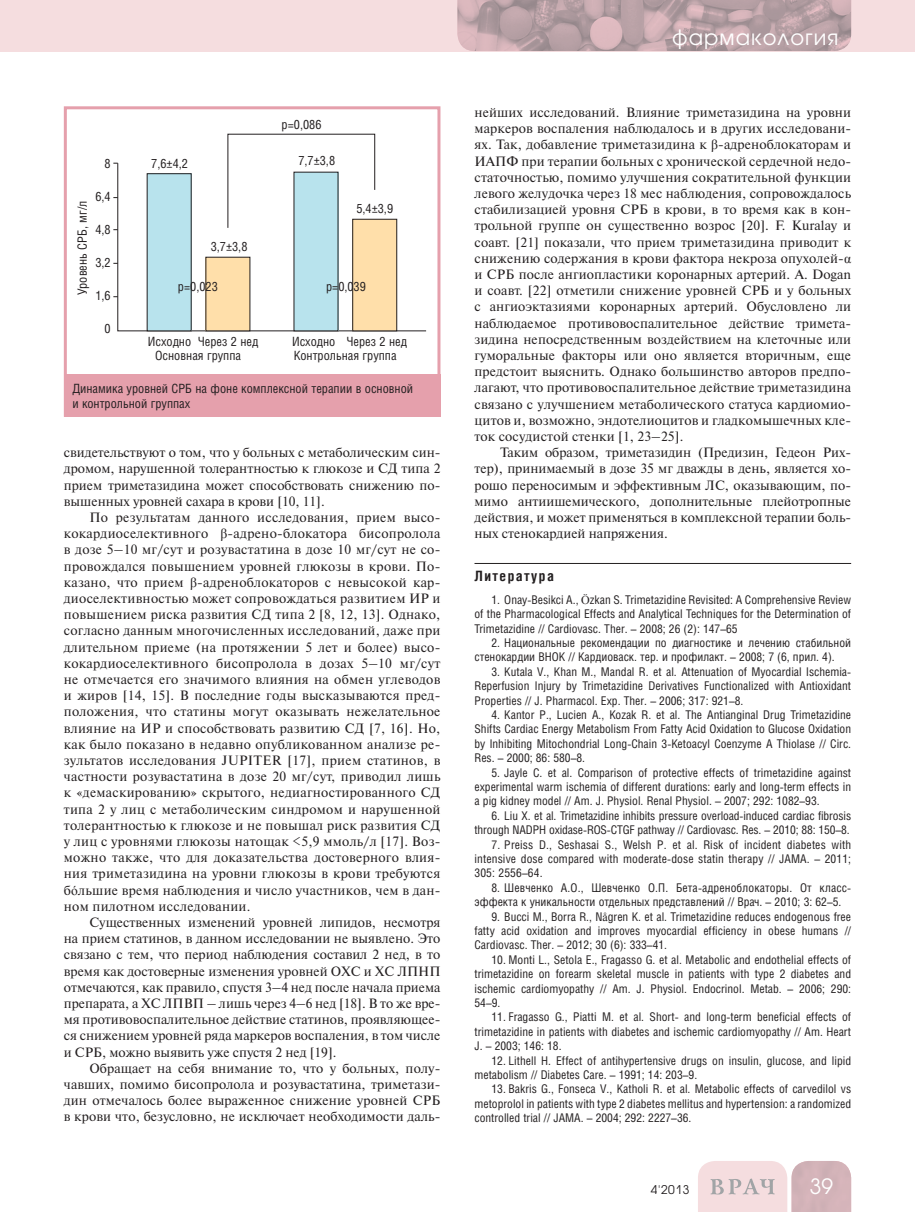
<style>
.page{position:relative;width:915px;height:1212px;background:#fff}
.page>*{position:absolute;margin:0;border:0;box-sizing:border-box;transform-origin:0 0}
.t1{font:21px "Avant Garde Gothic C";letter-spacing:.05em;color:#fff}
.t2{font:700 14.25px "Helios Cond";letter-spacing:.1em;color:#231f20}
.t3{font:13.5px/16.2px "Newton C";color:#231f20;text-align:justify}
.t4{font:12.75px/15.3px "Helios Cond";color:#231f20}
.t5{font:12px/14.4px "Helios Cond";color:#231f20;text-align:justify}
.t6{font:12px "Avant Garde Gothic C";color:#231f20}
.s1{font-family:"Times New Roman"}
</style>
<div class="page">
<div style="left:0;top:0;width:914px;height:51px;background:#f5dddf"></div>
<svg style="left:698px;top:1161px;width:152px;height:51px;background:#e4cccf"></svg>
<img style="left:457px;top:0;width:393px;height:51px">
<hr style="left:474px;top:563px;width:376px;height:1px;background:#231f20">
<svg style="left:117px;top:163px;width:309px;height:168px"></svg>
<div style="left:147px;top:174px;width:44px;height:157px;background:#b8e3ed"></div>
<div style="left:206px;top:257px;width:44px;height:74px;background:#ffdfaa"></div>
<div style="left:294px;top:172px;width:44px;height:159px;background:#b8e3ed"></div>
<div style="left:352px;top:219px;width:44px;height:112px;background:#ffdfaa"></div>
<div style="left:352px;top:219px;width:45px;height:112px;border:1px solid #231f20"></div>
<svg style="left:227px;top:134px;width:148px;height:94px"></svg>
<div style="left:64px;top:106px;width:376px;height:311px;border:3px solid #e5a0ac"></div>
<div style="left:64px;top:374px;width:376px;height:43px;background:#e5a0ac"></div>
<p class="t4" style="left:104px;top:157px;width:8px">8</p>
<p class="t4" style="left:95px;top:190px;width:17px">6,4</p>
<p class="t4" style="left:95px;top:223px;width:17px">4,8</p>
<p class="t4" style="left:95px;top:256px;width:17px">3,2</p>
<p class="t4" style="left:95px;top:289px;width:17px">1,6</p>
<p class="t4" style="left:104px;top:322px;width:8px">0</p>
<p class="t4" style="left:76px;top:295px;width:95px;rotate:-90deg">Уровень СРБ, мг/л</p>
<p class="t4" style="left:151px;top:157px;width:38px">7,6±4,2</p>
<p class="t4" style="left:211px;top:240px;width:38px">3,7±3,8</p>
<p class="t4" style="left:281px;top:118px;width:41px">р=0,086</p>
<p class="t4" style="left:298px;top:154px;width:38px">7,7±3,8</p>
<p class="t4" style="left:356px;top:202px;width:38px">5,4±3,9</p>
<p class="t4" style="left:178px;top:280px;width:41px">р=0,023</p>
<p class="t4" style="left:326px;top:280px;width:41px">р=0,039</p>
<p class="t4" style="left:148px;top:335px;width:112px">Исходно Через 2 нед</p>
<p class="t4" style="left:292px;top:335px;width:116px">Исходно Через 2 нед</p>
<p class="t4" style="left:155px;top:349px;width:87px">Основная группа</p>
<p class="t4" style="left:294px;top:349px;width:104px">Контрольная группа</p>
<p class="t4" style="left:72px;top:382px;width:342px">Динамика уровней СРБ на фоне комплексной терапии в основной и контрольной группах</p>
<p class="t3" style="left:64px;top:446px;width:378px">свидетельствуют о том, что у больных с метаболическим син&shy;дромом, нарушенной толерантностью к глюкозе и СД типа 2 прием триметазидина может способствовать снижению по&shy;вышенных уровней сахара в крови [10, 11].</p>
<p class="t3" style="left:64px;top:511px;width:378px;text-indent:26px">По результатам данного исследования, прием высо&shy;кокардиоселективного <span class="s1">β</span>-адрено-блокатора бисопролола в дозе 5–10 мг/сут и розувастатина в дозе 10 мг/сут не со&shy;провождался повышением уровней глюкозы в крови. По&shy;казано, что прием <span class="s1">β</span>-адреноблокаторов с невысокой кар&shy;диоселективностью может сопровождаться развитием ИР и повышением риска развития СД типа 2 [8, 12, 13]. Однако, согласно данным многочисленных исследований, даже при длительном приеме (на протяжении 5 лет и более) высо&shy;кокардиоселективного бисопролола в дозах 5–10 мг/сут не отмечается его значимого влияния на обмен углеводов и жиров [14, 15]. В последние годы высказываются пред&shy;положения, что статины могут оказывать нежелательное влияние на ИР и способствовать развитию СД [7, 16]. Но, как было показано в недавно опубликованном анализе ре&shy;зультатов исследования JUPITER [17], прием статинов, в частности розувастатина в дозе 20 мг/сут, приводил лишь к «демаскированию» скрытого, недиагностированного СД типа 2 у лиц с метаболическим синдромом и нарушенной толерантностью к глюкозе и не повышал риск развития СД у лиц с уровнями глюкозы натощак &lt;5,9 ммоль/л [17]. Воз&shy;можно также, что для доказательства достоверного влия&shy;ния триметазидина на уровни глюкозы в крови требуются б<span class="s1">ó</span>льшие время наблюдения и число участников, чем в дан&shy;ном пилотном исследовании.</p>
<p class="t3" style="left:64px;top:916px;width:378px;text-indent:26px">Существенных изменений уровней липидов, несмотря на прием статинов, в данном исследовании не выявлено. Это связано с тем, что период наблюдения составил 2 нед, в то время как достоверные изменения уровней ОХС и ХС ЛПНП отмечаются, как правило, спустя 3–4 нед после начала приема препарата, а ХС ЛПВП – лишь через 4–6 нед [18]. В то же вре&shy;мя противовоспалительное действие статинов, проявляющее&shy;ся снижением уровней ряда маркеров воспаления, в том числе и СРБ, можно выявить уже спустя 2 нед [19].</p>
<p class="t3" style="left:64px;top:1061px;width:378px;text-indent:26px">Обращает на себя внимание то, что у больных, полу&shy;чавших, помимо бисопролола и розувастатина, триметази&shy;дин отмечалось более выраженное снижение уровней СРБ в крови что, безусловно, не исключает необходимости даль-</p>
<h1 class="t1" style="left:672px;top:27px;width:168px">фармакология</h1>
<p class="t3" style="left:474px;top:106px;width:378px">нейших исследований. Влияние триметазидина на уровни маркеров воспаления наблюдалось и в других исследовани&shy;ях. Так, добавление триметазидина к <span class="s1">β</span>-адреноблокаторам и ИАПФ при терапии больных с хронической сердечной недо&shy;статочностью, помимо улучшения сократительной функции левого желудочка через 18 мес наблюдения, сопровождалось стабилизацией уровня СРБ в крови, в то время как в кон&shy;трольной группе он существенно возрос [20]. F. Kuralay и соавт. [21] показали, что прием триметазидина приводит к снижению содержания в крови фактора некроза опухолей-<span class="s1">α </span>и СРБ после ангиопластики коронарных артерий. A. Dogan и соавт. [22] отметили снижение уровней СРБ и у больных с ангиоэктазиями коронарных артерий. Обусловлено ли наблюдаемое противовоспалительное действие тримета&shy;зидина непосредственным воздействием на клеточные или гуморальные факторы или оно является вторичным, еще предстоит выяснить. Однако большинство авторов предпо&shy;лагают, что противовоспалительное действие триметазидина связано с улучшением метаболического статуса кардиомио&shy;цитов и, возможно, эндотелиоцитов и гладкомышечных кле&shy;ток сосудистой стенки [1, 23–25].</p>
<p class="t3" style="left:474px;top:446px;width:378px;text-indent:26px">Таким образом, триметазидин (Предизин, Гедеон Рих&shy;тер), принимаемый в дозе 35 мг дважды в день, является хо&shy;рошо переносимым и эффективным ЛС, оказывающим, по&shy;мимо антиишемического, дополнительные плейотропные действия, и может применяться в комплексной терапии боль&shy;ных стенокардией напряжения.</p>
<p class="t2" style="left:474px;top:570px;width:81px">Литература</p>
<p class="t5" style="left:474px;top:593px;width:378px;text-indent:17px">1. Onay-Besikci A., <span class="s1">Ö</span>zkan S. Trimetazidine Revisited: A Comprehensive Review of the Pharmacological Effects and Analytical Techniques for the Determination of Trimetazidine // Cardiovasc. Ther. – 2008; 26 (2): 147–65</p>
<p class="t5" style="left:474px;top:637px;width:378px;text-indent:17px">2. Национальные рекомендации по диагностике и лечению стабильной стенокардии ВНОК // Кардиоваск. тер. и профилакт. – 2008; 7 (6, прил. 4).</p>
<p class="t5" style="left:474px;top:665px;width:378px;text-indent:17px">3. Kutala V., Khan M., Mandal R. et al. Attenuation of Myocardial Ischemia-Reperfusion Injury by Trimetazidine Derivatives Functionalized with Antioxidant Properties // J. Pharmacol. Exp. Ther. – 2006; 317: 921–8.</p>
<p class="t5" style="left:474px;top:709px;width:378px;text-indent:17px">4. Kantor P., Lucien A., Kozak R. et al. The Antianginal Drug Trimetazidine Shifts Cardiac Energy Metabolism From Fatty Acid Oxidation to Glucose Oxidation by Inhibiting Mitochondrial Long-Chain 3-Ketoacyl Coenzyme A Thiolase // Circ.<br>Res. – 2000; 86: 580–8.</p>
<p class="t5" style="left:474px;top:766px;width:378px;text-indent:17px">5. Jayle C. et al. Comparison of protective effects of trimetazidine against experimental warm ischemia of different durations: early and long-term effects in a pig kidney model // Am. J. Physiol. Renal Physiol. – 2007; 292: 1082–93.</p>
<p class="t5" style="left:474px;top:809px;width:378px;text-align:right">6. Liu X. et al. Trimetazidine inhibits pressure overload-induced cardiac fibrosis through NADPH oxidase-ROS-CTGF pathway // Cardiovasc. Res. – 2010; 88: 150–8.</p>
<p class="t5" style="left:474px;top:838px;width:378px;text-indent:17px">7. Preiss D., Seshasai S., Welsh P. et al. Risk of incident diabetes with intensive dose compared with moderate-dose statin therapy // JAMA. – 2011; 305: 2556–64.</p>
<p class="t5" style="left:474px;top:881px;width:378px;text-indent:17px">8. Шевченко А.О., Шевченко О.П. Бета-адреноблокаторы. От класс&shy;эффекта к уникальности отдельных представлений // Врач. – 2010; 3: 62–5.</p>
<p class="t5" style="left:474px;top:910px;width:378px;text-indent:17px">9. Bucci M., Borra R., N<span class="s1">å</span>gren K. et al. Trimetazidine reduces endogenous free fatty acid oxidation and improves myocardial efficiency in obese humans // Cardiovasc. Ther. – 2012; 30 (6): 333–41.</p>
<p class="t5" style="left:474px;top:953px;width:378px;text-indent:17px">10. Monti L., Setola E., Fragasso G. et al. Metabolic and endothelial effects of trimetazidine on forearm skeletal muscle in patients with type 2 diabetes and ischemic cardiomyopathy // Am. J. Physiol. Endocrinol. Metab. – 2006; 290:<br>54–9.</p>
<p class="t5" style="left:474px;top:1011px;width:378px;text-indent:17px">11. Fragasso G., Piatti M. et al. Short- and long-term beneficial effects of trimetazidine in patients with diabetes and ischemic cardiomyopathy // Am. Heart J. – 2003; 146: 18.</p>
<p class="t5" style="left:474px;top:1054px;width:378px;text-indent:17px">12. Lithell H. Effect of antihypertensive drugs on insulin, glucose, and lipid metabolism // Diabetes Care. – 1991; 14: 203–9.</p>
<p class="t5" style="left:474px;top:1083px;width:378px;text-indent:17px">13. Bakris G., Fonseca V., Katholi R. et al. Metabolic effects of carvedilol vs metoprolol in patients with type 2 diabetes mellitus and hypertension: a randomized controlled trial // JAMA. – 2004; 292: 2227–36.</p>
<p class="t6" style="left:650px;top:1184px;width:40px">4'2013</p>
<h1 class="t1" style="left:809px;top:1177px;width:25px">39</h1>
</div>
